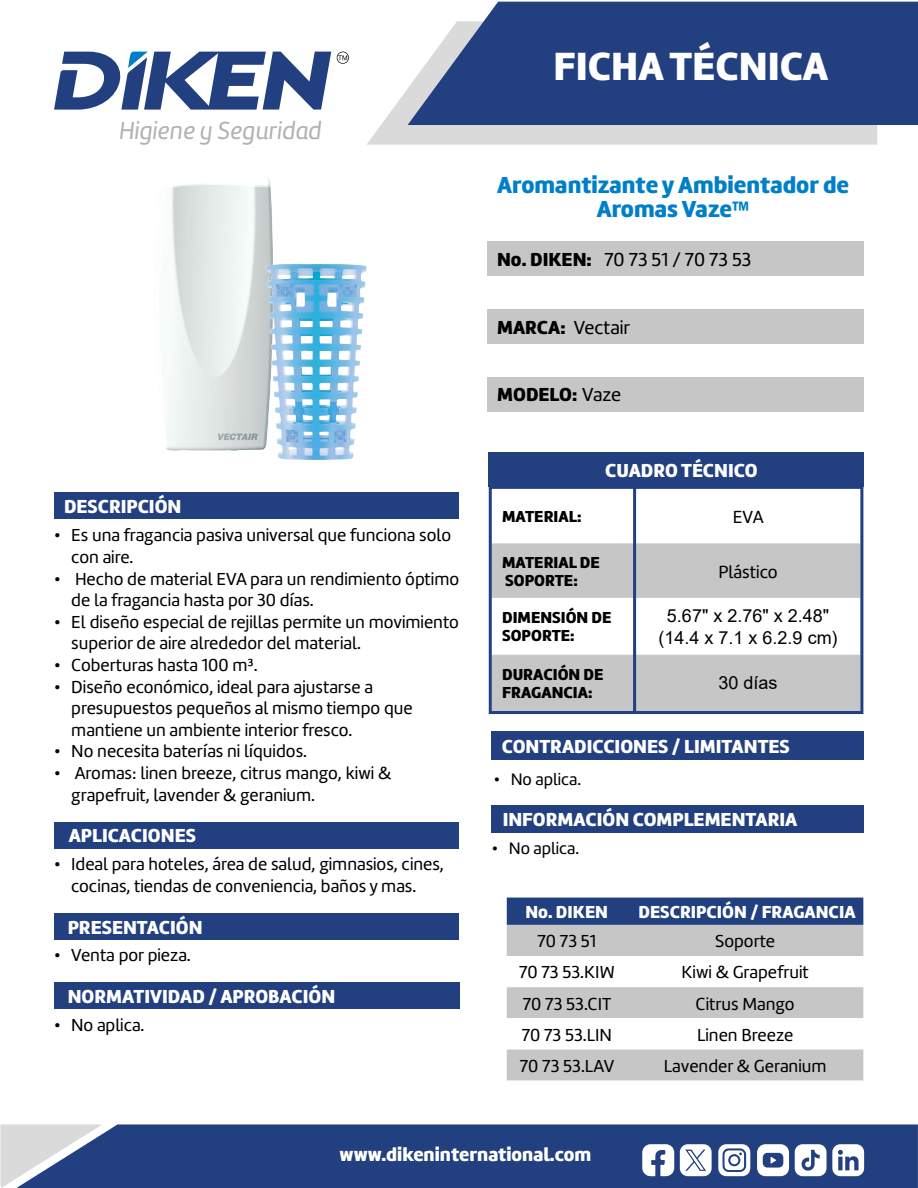
<style>
.page{position:relative;width:918px;height:1188px;background:#fff}
.page>*{position:absolute;margin:0;border:0;box-sizing:border-box;transform-origin:0 0}
.t1{font:40.8px "Amelia Basic Black";color:#fff}
.t2{font:25.5px "Amelia Basic Italic";color:#b3b2b2}
.t3{font:24px/24px "Amelia Basic Black";color:#007fc8;text-align:center}
.t4{font:19.5px "Amelia Basic Black";color:#fff}
.t5{font:19.5px "Amelia Basic";color:#000}
.t6{font:19.5px "Amelia Basic Black";color:#000}
.t7{font:18.15px "Amelia Basic";color:#000}
.t8{font:18px/21.6px "Amelia Basic";color:#000}
.t9{font:18px/21.6px "Arial";color:#000;text-align:center}
.t10{font:18px "Amelia Basic Black";color:#fff}
.t11{font:17.25px "Amelia Basic";color:#000}
.t12{font:16.5px/18px "Amelia Basic Black";color:#000}
.s1{font-family:"Franklin Gothic";font-weight:600;font-stretch:condensed}
.s2{font-family:"Amelia Basic Black"}
.s3{font-family:"Amelia Basic"}
</style>
<div class="page">
<div style="left:102px;top:1124px;width:816px;height:64px;background:#223f80"></div>
<svg style="left:0;top:1124px;width:102px;height:64px;background:#9ea8bf"></svg>
<svg style="left:367px;top:88px;width:510px;height:57px;background:#ddddde"></svg>
<svg style="left:408px;top:2px;width:510px;height:123px;background:#36508b"></svg>
<svg style="left:54px;top:51px;width:277px;height:59px"></svg>
<svg style="left:337px;top:52px;width:12px;height:12px"></svg>
<svg style="left:680px;top:1144px;width:32px;height:32px"></svg>
<svg style="left:642px;top:1144px;width:32px;height:32px"></svg>
<svg style="left:718px;top:1144px;width:32px;height:32px"></svg>
<div style="left:730px;top:1156px;width:8px;height:8px;background:#fff;border-radius:50%"></div>
<svg style="left:757px;top:1144px;width:32px;height:32px"></svg>
<svg style="left:795px;top:1144px;width:69px;height:32px"></svg>
<div style="left:489px;top:452px;width:375px;height:34px;background:#223f80"></div>
<div style="left:487px;top:241px;width:377px;height:34px;background:#c6c6c6"></div>
<div style="left:487px;top:310px;width:377px;height:34px;background:#c6c6c6"></div>
<div style="left:487px;top:377px;width:377px;height:34px;background:#c6c6c6"></div>
<div style="left:54px;top:493px;width:405px;height:26px;background:#223f80"></div>
<div style="left:54px;top:822px;width:405px;height:26px;background:#223f80"></div>
<div style="left:54px;top:913px;width:405px;height:27px;background:#223f80"></div>
<div style="left:54px;top:982px;width:405px;height:27px;background:#223f80"></div>
<div style="left:493px;top:543px;width:366px;height:167px;background:#c6c6c6"></div>
<svg style="left:493px;top:598px;width:366px;height:56px"></svg>
<div style="left:489px;top:486px;width:374px;height:228px;border:3px solid #223f80"></div>
<hr style="left:633px;top:486px;width:3px;height:225px;background:#223f80">
<div style="left:492px;top:731px;width:372px;height:28px;background:#223f80"></div>
<div style="left:492px;top:805px;width:372px;height:28px;background:#223f80"></div>
<div style="left:507px;top:898px;width:356px;height:27px;background:#223f80"></div>
<div style="left:507px;top:925px;width:356px;height:155px;background:#c6c6c6"></div>
<svg style="left:507px;top:956px;width:356px;height:93px"></svg>
<img style="left:165px;top:178px;width:109px;height:273px">
<img style="left:265px;top:266px;width:100px;height:194px">
<h2 class="t2" style="left:119px;top:116px;width:204px">Higiene y Seguridad</h2>
<p class="t4" style="left:64px;top:495px;width:119px">DESCRIPCIÓN</p>
<p class="t8" style="left:71px;top:525px;width:381px;text-indent:-17px">• Es una fragancia pasiva universal que funciona solo con aire.</p>
<p class="t8" style="left:71px;top:568px;width:389px;text-indent:-17px">• Hecho de material EVA para un rendimiento óptimo de la fragancia hasta por 30 días.</p>
<p class="t8" style="left:71px;top:611px;width:389px;text-indent:-17px">• El diseño especial de rejillas permite un movimiento superior de aire alrededor del material.</p>
<p class="t8" style="left:54px;top:654px;width:205px">• Coberturas hasta 100 m³.</p>
<p class="t8" style="left:71px;top:676px;width:343px;text-indent:-17px">• Diseño económico, ideal para ajustarse a presupuestos pequeños al mismo tiempo que mantiene un ambiente interior fresco.</p>
<p class="t8" style="left:54px;top:741px;width:254px">• No necesita baterías ni líquidos.</p>
<p class="t8" style="left:71px;top:762px;width:321px;text-indent:-17px">• Aromas: linen breeze, citrus mango, kiwi &amp; grapefruit, lavender &amp; geranium.</p>
<p class="t4" style="left:69px;top:824px;width:129px">APLICACIONES</p>
<p class="t8" style="left:54px;top:854px;width:391px;text-align:center">• Ideal para hoteles, área de salud, gimnasios, cines, cocinas, tiendas de conveniencia, baños y mas.</p>
<p class="t4" style="left:68px;top:916px;width:136px">PRESENTACIÓN</p>
<p class="t8" style="left:54px;top:944px;width:138px">• Venta por pieza.</p>
<p class="t4" style="left:68px;top:985px;width:269px">NORMATIVIDAD / APROBACIÓN</p>
<p class="t8" style="left:54px;top:1014px;width:92px">• No aplica.</p>
<h1 class="t1" style="left:553px;top:41px;width:276px">FICHA TÉCNICA</h1>
<h3 class="t3" style="left:497px;top:173px;width:353px">Aromantizante y Ambientador de<br>Aromas Vaze<span class="s1">™</span></h3>
<p class="t5" style="left:497px;top:248px;width:256px"><span class="s2">No. DIKEN:</span> 70 73 51 / 70 73 53</p>
<p class="t5" style="left:497px;top:316px;width:134px"><span class="s2">MARCA:</span> Vectair</p>
<p class="t6" style="left:497px;top:383px;width:126px">MODELO: <span class="s3">Vaze</span></p>
<p class="t4" style="left:605px;top:458px;width:154px">CUADRO TÉCNICO</p>
<p class="t12" style="left:502px;top:508px;width:81px">MATERIAL:</p>
<p class="t7" style="left:733px;top:506px;width:32px">EVA</p>
<p class="t12" style="left:502px;top:554px;width:99px">MATERIAL DE<br>SOPORTE:</p>
<p class="t7" style="left:719px;top:561px;width:61px">Plástico</p>
<p class="t12" style="left:502px;top:609px;width:111px">DIMENSIÓN DE<br>SOPORTE:</p>
<p class="t9" style="left:659px;top:605px;width:181px">5.67" x 2.76" x 2.48" (14.4 x 7.1 x 6.2.9 cm)</p>
<p class="t12" style="left:502px;top:666px;width:103px">DURACIÓN DE<br>FRAGANCIA:</p>
<p class="t9" style="left:719px;top:672px;width:61px">30 días</p>
<p class="t4" style="left:502px;top:734px;width:289px">CONTRADICCIONES / LIMITANTES</p>
<p class="t11" style="left:494px;top:769px;width:89px">• No aplica.</p>
<p class="t4" style="left:503px;top:808px;width:296px">INFORMACIÓN COMPLEMENTARIA</p>
<p class="t11" style="left:492px;top:838px;width:89px">• No aplica.</p>
<p class="t10" style="left:526px;top:901px;width:84px">No. DIKEN</p>
<p class="t10" style="left:639px;top:901px;width:219px">DESCRIPCIÓN / FRAGANCIA</p>
<p class="t8" style="left:538px;top:931px;width:60px">70 73 51</p>
<p class="t8" style="left:715px;top:931px;width:62px">Soporte</p>
<p class="t8" style="left:519px;top:962px;width:97px">70 73 53.KIW</p>
<p class="t8" style="left:682px;top:962px;width:129px">Kiwi &amp; Grapefruit</p>
<p class="t8" style="left:523px;top:993px;width:90px">70 73 53.CIT</p>
<p class="t8" style="left:696px;top:993px;width:101px">Citrus Mango</p>
<p class="t8" style="left:522px;top:1024px;width:92px">70 73 53.LIN</p>
<p class="t8" style="left:697px;top:1024px;width:98px">Linen Breeze</p>
<p class="t8" style="left:520px;top:1055px;width:96px">70 73 53.LAV</p>
<p class="t8" style="left:664px;top:1055px;width:164px">Lavender &amp; Geranium</p>
<p class="t4" style="left:340px;top:1143px;width:253px">www.dikeninternational.com</p>
</div>
